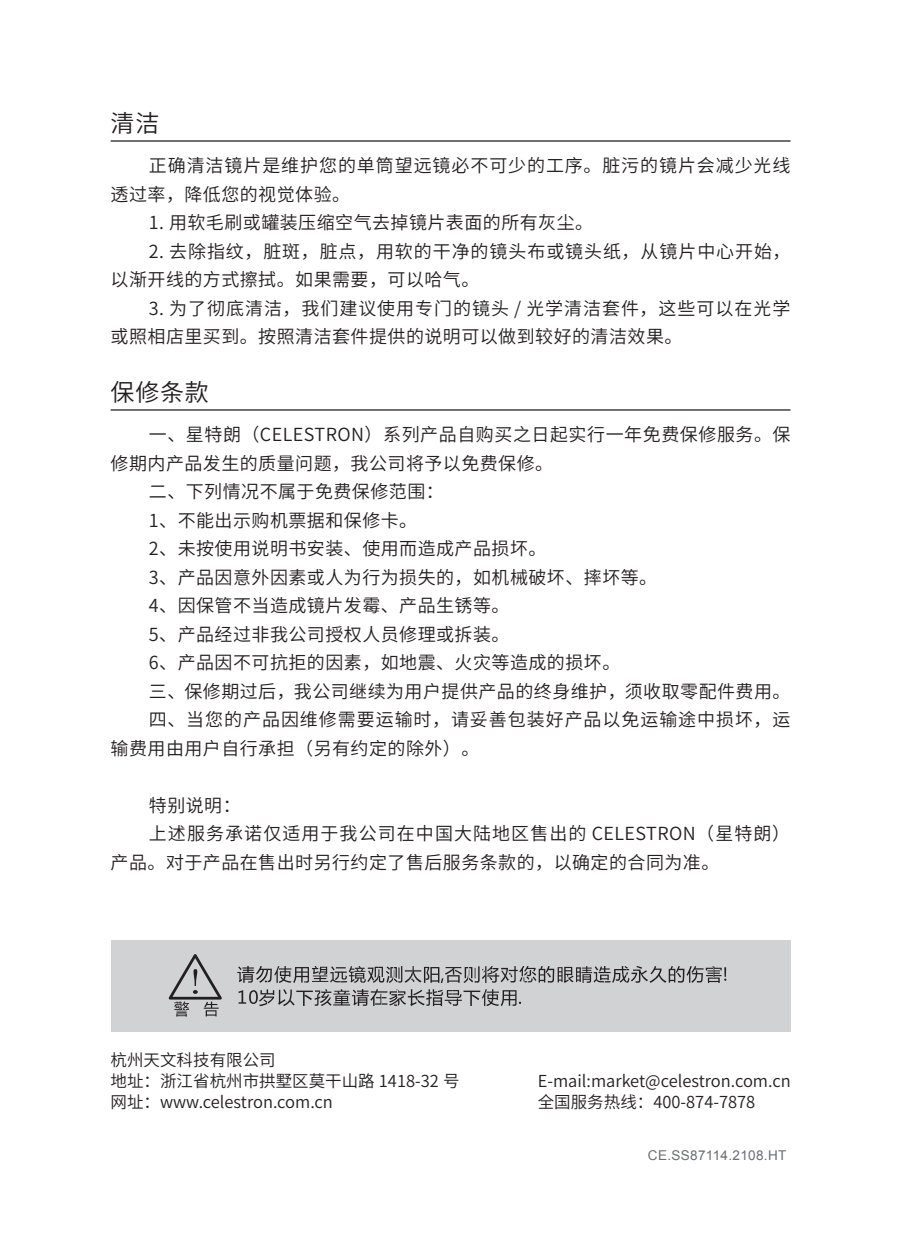
<style>
.page{position:relative;width:902px;height:1242px;background:#fff}
.page>*{position:absolute;margin:0;border:0;box-sizing:border-box;transform-origin:0 0}
.t1{font:24px "Source Han Sans CN";letter-spacing:.03em;color:#231f20}
.t2{font:18px/28.5px "Source Han Sans CN";letter-spacing:.025em;color:#231f20}
.t3{font:18px/28.5px "Source Han Sans CN";letter-spacing:.05em;color:#231f20}
.t4{font:18px "Source Han Sans CN";letter-spacing:.06em;color:#231f20}
.t5{font:16.5px/21px "Source Han Sans CN";color:#231f20}
.t6{font:13.5px "Arial";letter-spacing:.025em;color:#6c6d70}
</style>
<div class="page">
<hr style="left:111px;top:409px;width:679px;height:1px;background:#231f20">
<hr style="left:111px;top:140px;width:679px;height:2px;background:#231f20">
<div style="left:111px;top:940px;width:679px;height:91px;background:#d1d2d4"></div>
<svg style="left:237px;top:966px;width:489px;height:40px"></svg>
<svg style="left:168px;top:954px;width:54px;height:62px"></svg>
<h1 class="t1" style="left:111px;top:109px;width:50px">清洁</h1>
<p class="t3" style="left:111px;top:152px;width:681px;text-indent:38px">正确清洁镜片是维护您的单筒望远镜必不可少的工序。脏污的镜片会减少光线透过率，降低您的视觉体验。</p>
<p class="t2" style="left:149px;top:209px;width:446px">1. 用软毛刷或罐装压缩空气去掉镜片表面的所有灰尘。</p>
<p class="t3" style="left:111px;top:237px;width:681px;text-indent:38px">2. 去除指纹，脏斑，脏点，用软的干净的镜头布或镜头纸，从镜片中心开始，以渐开线的方式擦拭。如果需要，可以哈气。</p>
<p class="t2" style="left:111px;top:294px;width:681px;text-indent:38px">3. 为了彻底清洁，我们建议使用专门的镜头 / 光学清洁套件，这些可以在光学或照相店里买到。按照清洁套件提供的说明可以做到较好的清洁效果。</p>
<h1 class="t1" style="left:111px;top:378px;width:100px">保修条款</h1>
<p class="t2" style="left:149px;top:421px;width:643px">一、星特朗（CELESTRON）系列产品自购买之日起实行一年免费保修服务。保</p>
<p class="t2" style="left:111px;top:449px;width:444px">修期内产品发生的质量问题，我公司将予以免费保修。</p>
<p class="t2" style="left:149px;top:478px;width:296px">二、下列情况不属于免费保修范围：</p>
<p class="t2" style="left:149px;top:506px;width:270px">1、不能出示购机票据和保修卡。</p>
<p class="t2" style="left:149px;top:534px;width:399px">2、未按使用说明书安装、使用而造成产品损坏。</p>
<p class="t2" style="left:149px;top:563px;width:510px">3、产品因意外因素或人为行为损失的，如机械破坏、摔坏等。</p>
<p class="t2" style="left:149px;top:591px;width:362px">4、因保管不当造成镜片发霉、产品生锈等。</p>
<p class="t2" style="left:149px;top:620px;width:362px">5、产品经过非我公司授权人员修理或拆装。</p>
<p class="t2" style="left:149px;top:648px;width:473px">6、产品因不可抗拒的因素，如地震、火灾等造成的损坏。</p>
<p class="t2" style="left:149px;top:677px;width:643px">三、保修期过后，我公司继续为用户提供产品的终身维护，须收取零配件费用。</p>
<p class="t3" style="left:149px;top:705px;width:643px">四、当您的产品因维修需要运输时，请妥善包装好产品以免运输途中损坏，运</p>
<p class="t2" style="left:111px;top:734px;width:370px">输费用由用户自行承担（另有约定的除外）。</p>
<p class="t2" style="left:149px;top:791px;width:93px">特别说明：</p>
<p class="t4" style="left:149px;top:823px;width:642px">上述服务承诺仅适用于我公司在中国大陆地区售出的 CELESTRON（星特朗）</p>
<p class="t2" style="left:111px;top:848px;width:610px">产品。对于产品在售出时另行约定了售后服务条款的，以确定的合同为准。</p>
<p class="t5" style="left:111px;top:1049px;width:350px">杭州天文科技有限公司<br>地址：浙江省杭州市拱墅区莫干山路 1418-32 号网址：www.celestron.com.cn</p>
<p class="t5" style="left:537px;top:1070px;width:254px">E-mail:market@celestron.com.cn全国服务热线：400-874-7878</p>
<p class="t6" style="left:648px;top:1146px;width:140px">CE.SS87114.2108.HT</p>
</div>
